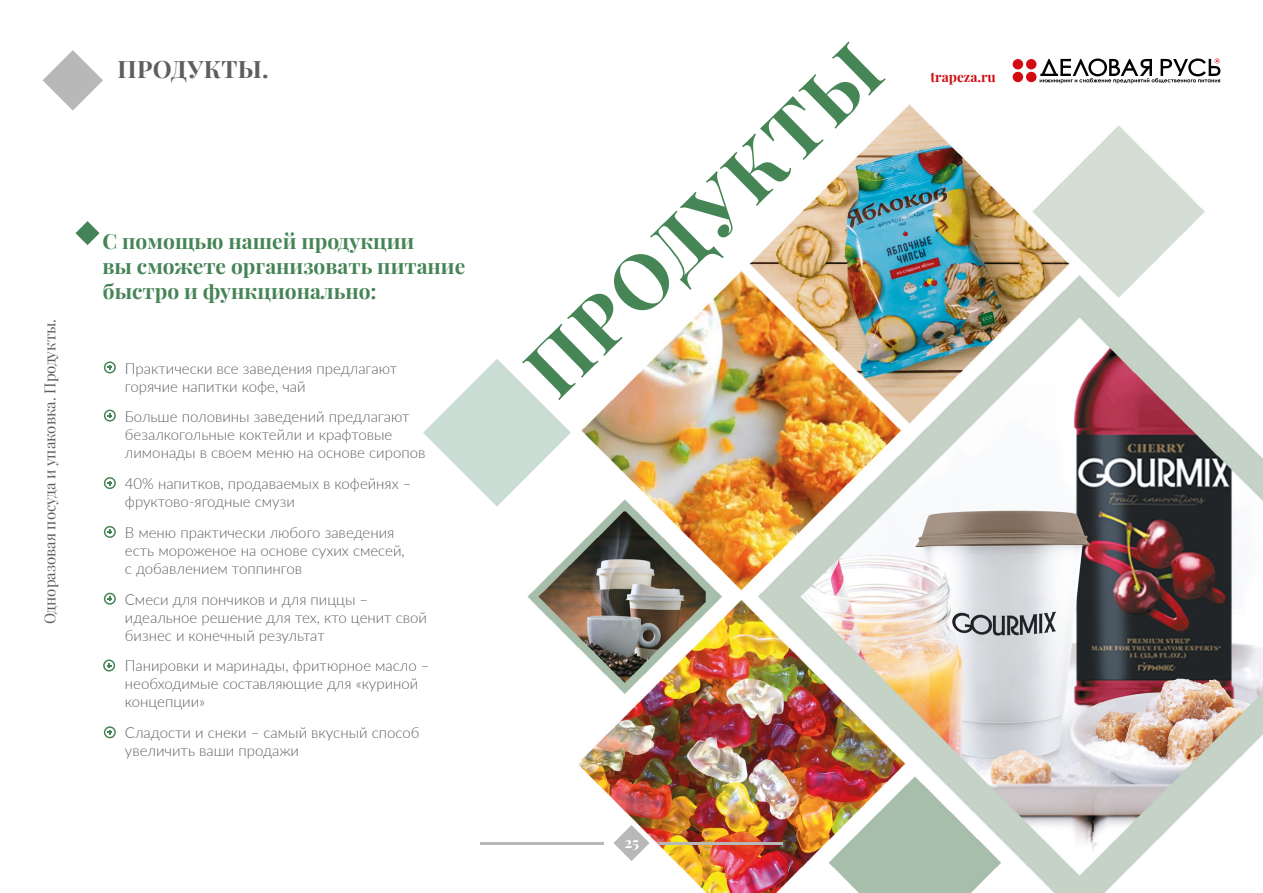
<style>
.page{position:relative;width:1263px;height:893px;background:#fff}
.page>*{position:absolute;margin:0;border:0;box-sizing:border-box;transform-origin:0 0}
.t1{font:700 75px "Playfair Display";color:#468556}
.t2{font:700 24px "Playfair Display";letter-spacing:.02em;color:#5f5e5e}
.t3{font:700 21px/25.2px "Playfair Display";color:#458456}
.t4{font:300 15px/18px "Lato";color:#5f5e5e}
.t5{font:15px "Playfair Display";color:#5f5e5e}
.t6{font:700 15px "Playfair Display";color:#fff}
.t7{font:700 13.65px "Playfair Display";color:#ce0b10}
</style>
<div class="page">
<svg style="left:43px;top:50px;width:60px;height:61px"></svg>
<div style="left:1013px;top:72px;width:10px;height:10px;background:#d20a11;border-radius:50%"></div>
<div style="left:1013px;top:59px;width:10px;height:10px;background:#d20a11;border-radius:50%"></div>
<svg style="left:1026px;top:58px;width:194px;height:25px"></svg>
<svg style="left:104px;top:361px;width:12px;height:12px"></svg>
<svg style="left:104px;top:410px;width:12px;height:12px"></svg>
<svg style="left:104px;top:477px;width:12px;height:12px"></svg>
<svg style="left:104px;top:526px;width:12px;height:12px"></svg>
<svg style="left:104px;top:593px;width:12px;height:12px"></svg>
<svg style="left:104px;top:726px;width:12px;height:12px"></svg>
<svg style="left:103px;top:659px;width:12px;height:12px"></svg>
<svg style="left:75px;top:221px;width:25px;height:24px"></svg>
<img style="left:527px;top:104px;width:736px;height:789px">
<svg style="left:423px;top:359px;width:148px;height:148px"></svg>
<svg style="left:613px;top:825px;width:36px;height:36px"></svg>
<hr style="left:660px;top:842px;width:123px;height:3px;background:#b9b8b8">
<hr style="left:480px;top:842px;width:123px;height:3px;background:#b9b8b8">
<h2 class="t2" style="left:117px;top:50px;width:153px">ПРОДУКТЫ.</h2>
<p class="t5" style="left:38px;top:624px;width:307px;rotate:-90deg">Одноразовая посуда и упаковка. Продукты.</p>
<h3 class="t3" style="left:103px;top:226px;width:364px">С помощью нашей продукции<br>вы сможете организовать питание быстро и функционально:</h3>
<p class="t4" style="left:125px;top:359px;width:274px">Практически все заведения предлагают горячие напитки кофе, чай</p>
<p class="t4" style="left:125px;top:408px;width:302px">Больше половины заведений предлагают безалкогольные коктейли и крафтовые лимонады в своем меню на основе сиропов</p>
<p class="t4" style="left:125px;top:475px;width:288px">40% напитков, продаваемых в кофейнях – фруктово-ягодные смузи</p>
<p class="t4" style="left:125px;top:523px;width:281px">В меню практически любого заведения есть мороженое на основе сухих смесей, с добавлением топпингов</p>
<p class="t4" style="left:125px;top:590px;width:304px">Смеси для пончиков и для пиццы – идеальное решение для тех, кто ценит свой бизнес и конечный результат</p>
<p class="t4" style="left:125px;top:657px;width:306px">Панировки и маринады, фритюрное масло – необходимые составляющие для «куриной концепции»</p>
<p class="t4" style="left:125px;top:724px;width:296px">Сладости и снеки – самый вкусный способ увеличить ваши продажи</p>
<h1 class="t1" style="left:497px;top:341px;width:464px;rotate:-45deg">ПРОДУКТЫ</h1>
<p class="t7" style="left:930px;top:66px;width:67px">trapeza.ru</p>
<p class="t6" style="left:624px;top:830px;width:16px">25</p>
</div>
